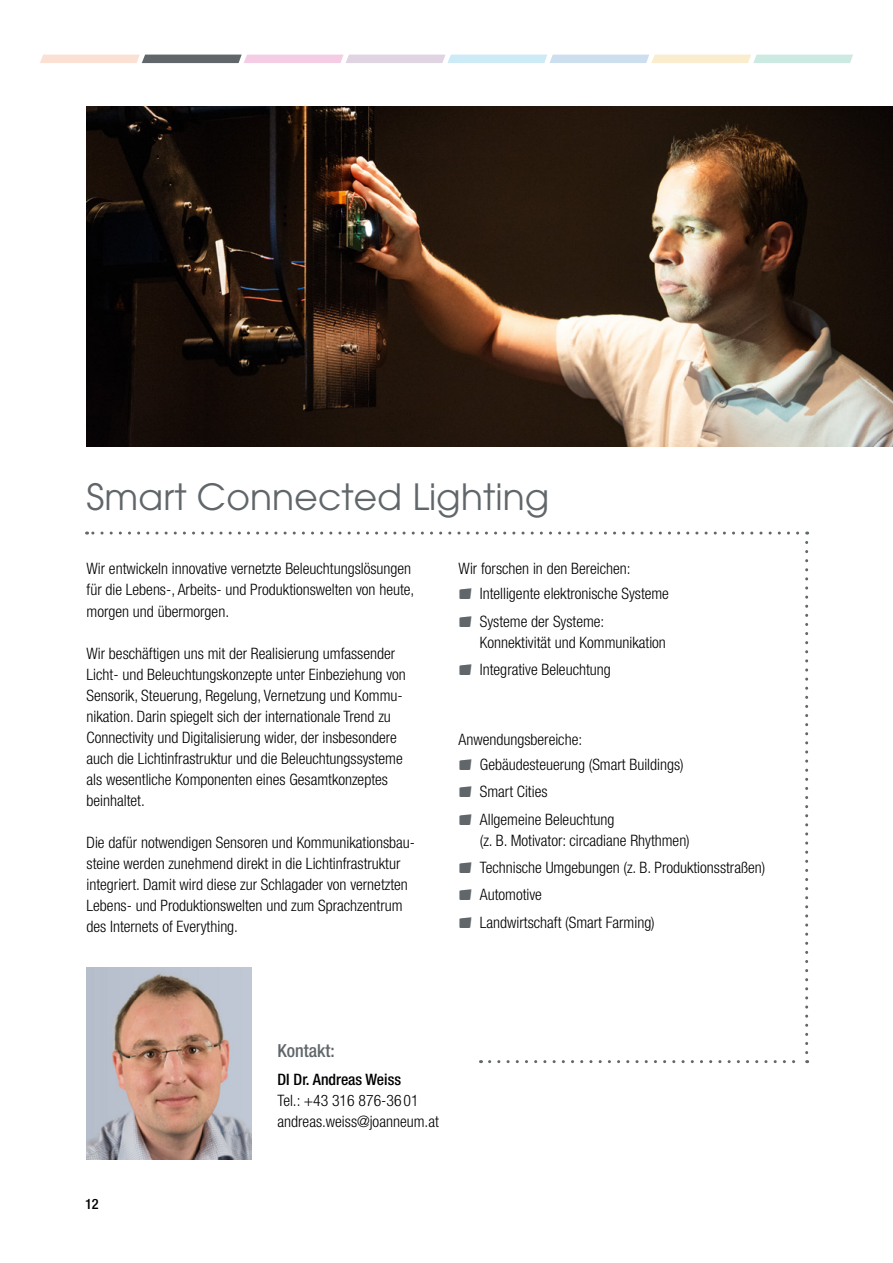
<style>
.page{position:relative;width:893px;height:1263px;background:#fff}
.page>*{position:absolute;margin:0;border:0;box-sizing:border-box;transform-origin:0 0}
.t1{font:36px "ITC Avant Garde Std";letter-spacing:.005em;color:#606669}
.t2{font:500 condensed 18px "Helvetica Neue LT Pro";color:#606669}
.t3{font:300 condensed 15.75px/21px "Helvetica Neue LT Pro";color:#000}
.t4{font:500 condensed 15.75px "Helvetica Neue LT Pro";color:#000}
.t5{font:500 condensed 14.25px "Helvetica Neue LT Pro";color:#000}
</style>
<div class="page">
<img style="left:87px;top:967px;width:164px;height:192px">
<img style="left:87px;top:106px;width:806px;height:340px">
<svg style="left:490px;top:1060px;width:318px;height:3px"></svg>
<svg style="left:805px;top:531px;width:3px;height:522px"></svg>
<svg style="left:87px;top:531px;width:711px;height:3px"></svg>
<svg style="left:40px;top:55px;width:813px;height:8px"></svg>
<h1 class="t1" style="left:87px;top:475px;width:464px">Smart Connected Lighting</h1>
<p class="t3" style="left:87px;top:558px;width:329px">Wir entwickeln innovative vernetzte Beleuchtungslösungen für die Lebens-, Arbeits- und Produktionswelten von heute, morgen und übermorgen.</p>
<p class="t3" style="left:87px;top:642px;width:321px">Wir beschäftigen uns mit der Realisierung umfassender Licht- und Beleuchtungskonzepte unter Einbeziehung von Sensorik, Steuerung, Regelung, Vernetzung und Kommu&shy;nikation. Darin spiegelt sich der internationale Trend zu Connectivity und Digitalisierung wider, der insbesondere auch die Lichtinfrastruktur und die Beleuchtungssysteme als wesentliche Komponenten eines Gesamtkonzeptes beinhaltet.</p>
<p class="t3" style="left:87px;top:831px;width:330px">Die dafür notwendigen Sensoren und Kommunikationsbau&shy;steine werden zunehmend direkt in die Lichtinfrastruktur integriert. Damit wird diese zur Schlagader von vernetzten Lebens- und Produktionswelten und zum Sprachzentrum des Internets of Everything.</p>
<p class="t3" style="left:480px;top:556px;width:191px;line-height:25.2px;text-indent:-21px">Wir forschen in den Bereichen:<br>Intelligente elektronische Systeme</p>
<p class="t3" style="left:480px;top:610px;width:188px">Systeme der Systeme:<br>Konnektivität und Kommunikation</p>
<p class="t3" style="left:480px;top:659px;width:132px">Integrative Beleuchtung</p>
<p class="t3" style="left:480px;top:726px;width:205px;line-height:25.2px;text-indent:-21px">Anwendungsbereiche:<br>Gebäudesteuerung (Smart Buildings)</p>
<p class="t3" style="left:480px;top:778px;width:136px;line-height:27.5px">Smart Cities<br>Allgemeine Beleuchtung</p>
<p class="t3" style="left:480px;top:826px;width:287px;line-height:27.5px">(z. B. Motivator: circadiane Rhythmen)<br>Technische Umgebungen (z. B. Produktionsstraßen)<br>Automotive<br>Landwirtschaft (Smart Farming)</p>
<p class="t5" style="left:85px;top:1195px;width:15px">12</p>
<p class="t2" style="left:278px;top:1039px;width:59px">Kontakt:</p>
<p class="t4" style="left:278px;top:1070px;width:125px">DI Dr. Andreas Weiss</p>
<p class="t3" style="left:278px;top:1090px;width:163px">Tel.: +43 316 876-36 01 andreas.weiss@joanneum.at</p>
</div>
